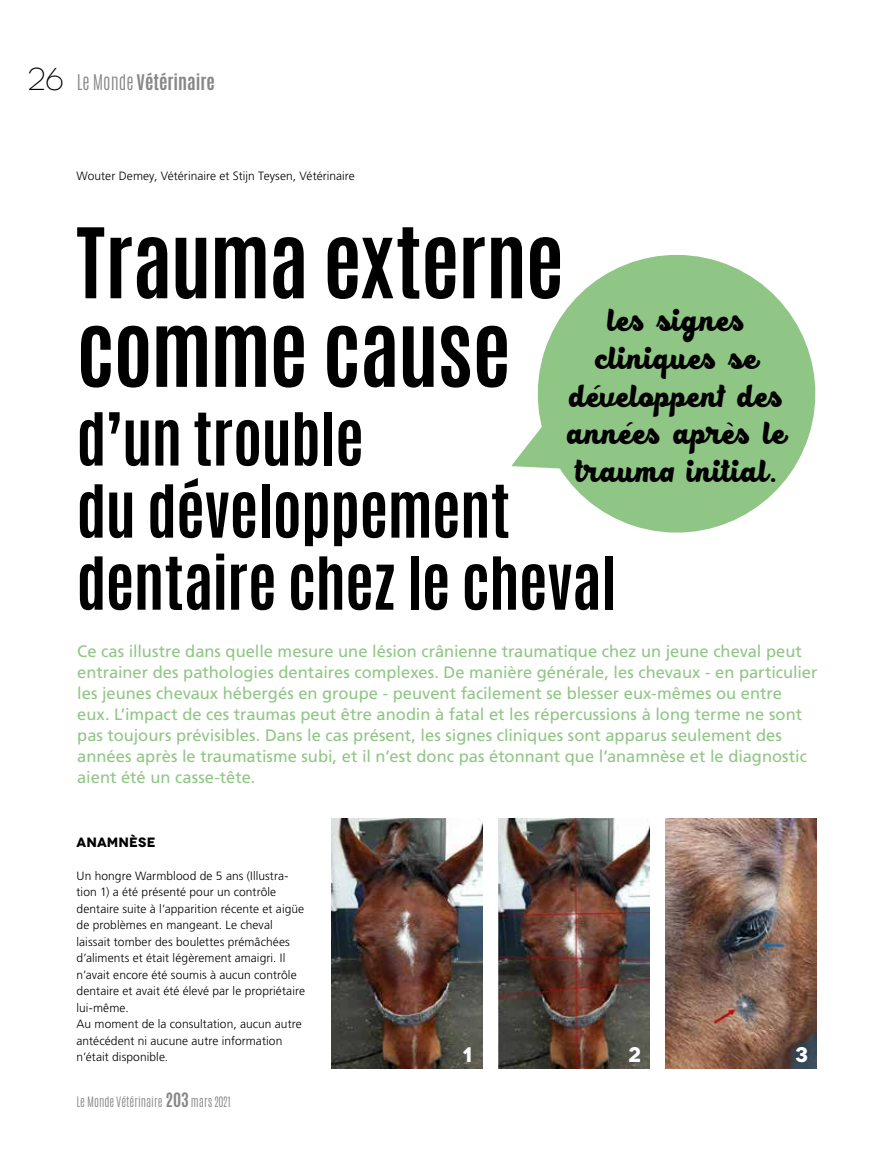
<style>
.page{position:relative;width:893px;height:1149px;background:#fff}
.page>*{position:absolute;margin:0;border:0;box-sizing:border-box;transform-origin:0 0}
.t1{font:700 82.5px/88.5px "Antonio";letter-spacing:-.015em;color:#000}
.t2{font:700 61.5px/72px "Antonio";letter-spacing:-.015em;color:#000}
.t3{font:31.5px/37.8px "Black Fat";color:#000;text-align:center}
.t4{font:300 31.5px "Novecentowide";color:#000}
.t5{font:700 21px "Novecentowide";color:#fff}
.t6{font:700 18px "Antonio";color:#878787}
.t7{font:16.5px/21px "Frutiger";color:#90c685}
.t8{font:700 13.5px "Novecentowide";letter-spacing:.01em;color:#000}
.t9{font:300 12px/16.5px "Frutiger";letter-spacing:.005em;color:#000}
.t10{font:300 12px "Antonio";color:#878787}
.s1{font-weight:300}
.s2{font-weight:700;font-size:16.5px}
</style>
<div class="page">
<svg style="left:537px;top:255px;width:279px;height:278px;fill:#90c685"></svg>
<svg style="left:511px;top:421px;width:53px;height:47px"></svg>
<img style="left:332px;top:818px;width:150px;height:249px">
<img style="left:498px;top:818px;width:151px;height:249px">
<img style="left:666px;top:818px;width:150px;height:249px">
<svg style="left:726px;top:422px;width:7px;height:4px"></svg>
<h3 class="t4" style="left:28px;top:61px;width:38px">26</h3>
<p class="t6" style="left:77px;top:68px;width:140px"><span class="s1">Le Monde</span> Vétérinaire</p>
<p class="t9" style="left:77px;top:167px;width:280px">Wouter Demey, Vétérinaire et Stijn Teysen, Vétérinaire</p>
<h1 class="t1" style="left:77px;top:220px;width:489px">Trauma externe comme cause</h1>
<h2 class="t2" style="left:77px;top:404px;width:542px">d’un trouble<br>du développement dentaire chez le cheval</h2>
<p class="t7" style="left:77px;top:640px;width:742px">Ce cas illustre dans quelle mesure une lésion crânienne traumatique chez un jeune cheval peut entrainer des pathologies dentaires complexes. De manière générale, les chevaux - en particulier les jeunes chevaux hébergés en groupe - peuvent facilement se blesser eux-mêmes ou entre eux. L’impact de ces traumas peut être anodin à fatal et les répercussions à long terme ne sont pas toujours prévisibles. Dans le cas présent, les signes cliniques sont apparus seulement des années après le traumatisme subi, et il n’est donc pas étonnant que l’anamnèse et le diagnostic aient été un casse-tête.</p>
<h3 class="t3" style="left:568px;top:303px;width:220px">les signes cliniques se développent des années apres le trauma initial.</h3>
<p class="t8" style="left:77px;top:833px;width:81px">ANAMNÈSE</p>
<p class="t9" style="left:77px;top:867px;width:230px">Un hongre Warmblood de 5 ans (Illustra&shy;tion 1) a été présenté pour un contrôle dentaire suite à l’apparition récente et aigüe de problèmes en mangeant. Le cheval laissait tomber des boulettes prémâchées d’aliments et était légèrement amaigri. Il n’avait encore été soumis à aucun contrôle dentaire et avait été élevé par le propriétaire lui-même.<br>Au moment de la consultation, aucun autre antécédent ni aucune autre information n’était disponible.</p>
<p class="t10" style="left:77px;top:1093px;width:156px">Le Monde Vétérinaire <span class="s2">203</span> mars 2021</p>
<p class="t5" style="left:462px;top:1041px;width:11px">1</p>
<p class="t5" style="left:628px;top:1041px;width:14px">2</p>
<p class="t5" style="left:795px;top:1041px;width:14px">3</p>
</div>
